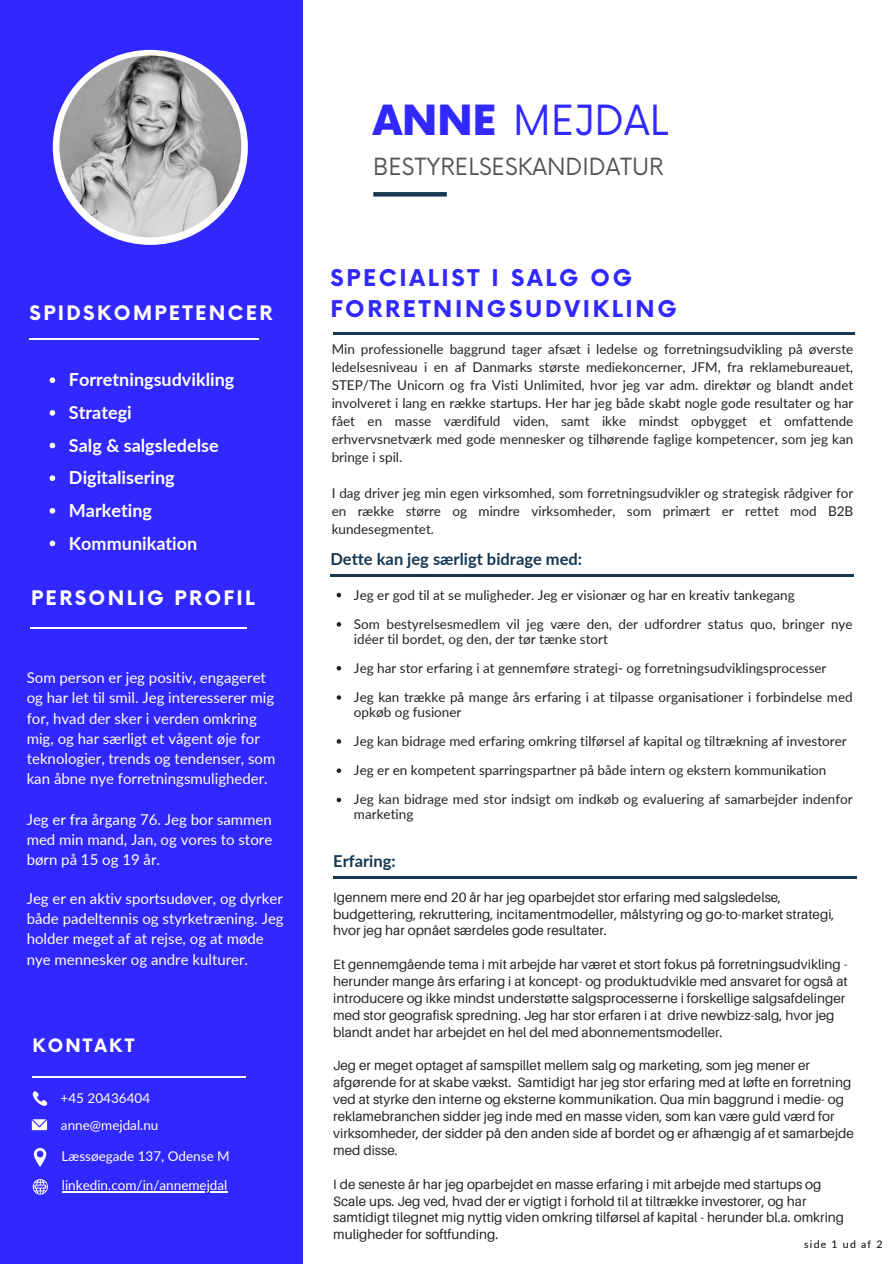
<style>
.page{position:relative;width:894px;height:1264px;background:#fff}
.page>*{position:absolute;margin:0;border:0;box-sizing:border-box;transform-origin:0 0}
.t1{font:40.5px "Now";color:#3127ff}
.t2{font:23.1px "Now";color:#545454}
.t3{font:700 22.5px/31.5px "Now";letter-spacing:.12em;color:#3127ff}
.t4{font:700 19.5px "Now";letter-spacing:.12em;color:#fff}
.t5{font:700 18px "Lato";color:#fff}
.t6{font:700 18px "Now";letter-spacing:.12em;color:#fff}
.t7{font:700 16.5px "Lato";color:#163853}
.t8{font:15px/20.2px "Lato";color:#fff}
.t9{font:13.5px/18px "Lato";color:#232323}
.t10{font:13.5px/16.8px "Aileron";color:#232323}
.t11{font:13.5px "Lato";color:#fff}
.t12{font:10.5px "Lato";letter-spacing:.12em;color:#000}
.s1{font-weight:900}
</style>
<div class="page">
<div style="left:0;top:0;width:302px;height:1263px;background:#3127ff"></div>
<hr style="left:373px;top:192px;width:73px;height:4px;background:#163853">
<div style="left:53px;top:50px;width:195px;height:195px;background:#fff;border-radius:50%"></div>
<img style="left:59px;top:55px;width:182px;height:182px;border-radius:50%">
<svg style="left:33px;top:1091px;width:14px;height:15px"></svg>
<svg style="left:32px;top:1119px;width:15px;height:11px"></svg>
<svg style="left:34px;top:1147px;width:12px;height:19px"></svg>
<hr style="left:29px;top:338px;width:230px;height:1px;background:#fff">
<svg style="left:33px;top:1179px;width:15px;height:15px"></svg>
<hr style="left:31px;top:627px;width:216px;height:1px;background:#fff">
<hr style="left:32px;top:1076px;width:213px;height:1px;background:#fff">
<hr style="left:330px;top:575px;width:523px;height:1px;background:#163853">
<hr style="left:333px;top:333px;width:521px;height:1px;background:#163853">
<hr style="left:333px;top:876px;width:523px;height:2px;background:#163853">
<hr style="left:62px;top:1191px;width:165px;height:1px;background:#fff">
<svg style="left:50px;top:377px;width:5px;height:6px"></svg>
<svg style="left:50px;top:410px;width:5px;height:6px"></svg>
<svg style="left:50px;top:443px;width:5px;height:5px"></svg>
<svg style="left:50px;top:475px;width:5px;height:6px"></svg>
<svg style="left:50px;top:508px;width:5px;height:5px"></svg>
<svg style="left:50px;top:540px;width:5px;height:6px"></svg>
<svg style="left:336px;top:593px;width:5px;height:4px"></svg>
<svg style="left:336px;top:622px;width:5px;height:4px"></svg>
<svg style="left:336px;top:666px;width:5px;height:4px"></svg>
<svg style="left:336px;top:695px;width:5px;height:4px"></svg>
<svg style="left:336px;top:739px;width:5px;height:4px"></svg>
<svg style="left:336px;top:768px;width:5px;height:5px"></svg>
<svg style="left:336px;top:797px;width:5px;height:5px"></svg>
<p class="t4" style="left:29px;top:302px;width:244px">SPIDSKOMPETENCER</p>
<h5 class="t5" style="left:69px;top:368px;width:167px">Forretningsudvikling</h5>
<p class="t5" style="left:69px;top:401px;width:64px">Strategi</p>
<p class="t5" style="left:69px;top:434px;width:151px">Salg &amp; salgsledelse</p>
<p class="t5" style="left:69px;top:466px;width:107px">Digitalisering</p>
<p class="t5" style="left:69px;top:499px;width:85px">Marketing</p>
<p class="t5" style="left:69px;top:532px;width:130px">Kommunikation</p>
<h5 class="t4" style="left:31px;top:588px;width:225px">PERSONLIG PROFIL</h5>
<p class="t8" style="left:27px;top:667px;width:250px">Som person er jeg positiv, engageret og har let til smil. Jeg interesserer mig for, hvad der sker i verden omkring mig, og har særligt et vågent øje for teknologier, trends og tendenser, som kan åbne nye forretningsmuligheder.</p>
<p class="t8" style="left:27px;top:809px;width:247px;text-align:justify">Jeg er fra årgang 76. Jeg bor sammen med min mand, Jan, og vores to store børn på 15 og 19 år.</p>
<p class="t8" style="left:27px;top:887px;width:258px">Jeg er en aktiv sportsudøver, og dyrker både padeltennis og styrketræning. Jeg holder meget af at rejse, og at møde nye mennesker og andre kulturer.</p>
<p class="t6" style="left:32px;top:1036px;width:103px">KONTAKT</p>
<p class="t11" style="left:61px;top:1089px;width:91px">+45 20436404</p>
<p class="t11" style="left:61px;top:1116px;width:99px">anne@mejdal.nu</p>
<p class="t11" style="left:62px;top:1147px;width:170px">Læssøegade 137, Odense M</p>
<p class="t11" style="left:62px;top:1176px;width:167px">linkedin.com/in/annemejdal</p>
<p class="t1" style="left:373px;top:98px;width:296px"><span class="s1">ANNE</span> MEJDAL</p>
<p class="t2" style="left:373px;top:154px;width:292px">BESTYRELSESKANDIDATUR</p>
<p class="t3" style="left:330px;top:263px;width:348px">SPECIALIST I SALG OG<br>FORRETNINGSUDVIKLING</p>
<p class="t9" style="left:331px;top:340px;width:523px;text-align:justify">Min professionelle baggrund tager afsæt i ledelse og forretningsudvikling på øverste ledelsesniveau i en af Danmarks største mediekoncerner, JFM, fra reklamebureauet, STEP/The Unicorn og fra Visti Unlimited, hvor jeg var adm. direktør og blandt andet involveret i lang en række startups. Her har jeg både skabt nogle gode resultater og har fået en masse værdifuld viden, samt ikke mindst opbygget et omfattende erhvervsnetværk med gode mennesker og tilhørende faglige kompetencer, som jeg kan bringe i spil.</p>
<p class="t9" style="left:331px;top:484px;width:523px;text-align:justify">I dag driver jeg min egen virksomhed, som forretningsudvikler og strategisk rådgiver for en række større og mindre virksomheder, som primært er rettet mod B2B kundesegmentet.</p>
<h5 class="t7" style="left:330px;top:549px;width:253px">Dette kan jeg særligt bidrage med:</h5>
<h1 class="t9" style="left:354px;top:585px;width:442px">Jeg er god til at se muligheder. Jeg er visionær og har en kreativ tankegang</h1>
<h2 class="t9" style="left:354px;top:616px;width:500px;line-height:14.7px">Som bestyrelsesmedlem vil jeg være den, der udfordrer status quo, bringer nye idéer til bordet, og den, der tør tænke stort</h2>
<h4 class="t9" style="left:354px;top:658px;width:474px">Jeg har stor erfaring i at gennemføre strategi- og forretningsudviklingsprocesser</h4>
<h3 class="t9" style="left:354px;top:689px;width:500px;line-height:14.7px">Jeg kan trække på mange års erfaring i at tilpasse organisationer i forbindelse med opkøb og fusioner</h3>
<p class="t9" style="left:354px;top:731px;width:494px">Jeg kan bidrage med erfaring omkring tilførsel af kapital og tiltrækning af investorer</p>
<p class="t9" style="left:354px;top:761px;width:474px">Jeg er en kompetent sparringspartner på både intern og ekstern kommunikation</p>
<p class="t9" style="left:354px;top:792px;width:500px;line-height:14.7px">Jeg kan bidrage med stor indsigt om indkøb og evaluering af samarbejder indenfor marketing</p>
<p class="t7" style="left:333px;top:850px;width:64px">Erfaring:</p>
<p class="t10" style="left:333px;top:888px;width:502px">Igennem mere end 20 år har jeg oparbejdet stor erfaring med salgsledelse, budgettering, rekruttering, incitamentmodeller, målstyring og go-to-market strategi, hvor jeg har opnået særdeles gode resultater.</p>
<p class="t10" style="left:333px;top:955px;width:516px">Et gennemgående tema i mit arbejde har været et stort fokus på forretningsudvikling - herunder mange års erfaring i at koncept- og produktudvikle med ansvaret for også at introducere og ikke mindst understøtte salgsprocesserne i forskellige salgsafdelinger med stor geografisk spredning. Jeg har stor erfaren i at drive newbizz-salg, hvor jeg blandt andet har arbejdet en hel del med abonnementsmodeller.</p>
<p class="t10" style="left:333px;top:1056px;width:522px">Jeg er meget optaget af samspillet mellem salg og marketing, som jeg mener er afgørende for at skabe vækst. Samtidigt har jeg stor erfaring med at løfte en forretning ved at styrke den interne og eksterne kommunikation. Qua min baggrund i medie- og reklamebranchen sidder jeg inde med en masse viden, som kan være guld værd for virksomheder, der sidder på den anden side af bordet og er afhængig af et samarbejde med disse.</p>
<p class="t10" style="left:333px;top:1175px;width:512px">I de seneste år har jeg oparbejdet en masse erfaring i mit arbejde med startups og Scale ups. Jeg ved, hvad der er vigtigt i forhold til at tiltrække investorer, og har samtidigt tilegnet mig nyttig viden omkring tilførsel af kapital - herunder bl.a. omkring muligheder for softfunding.</p>
<p class="t12" style="left:804px;top:1237px;width:80px">side 1 ud af 2</p>
</div>
